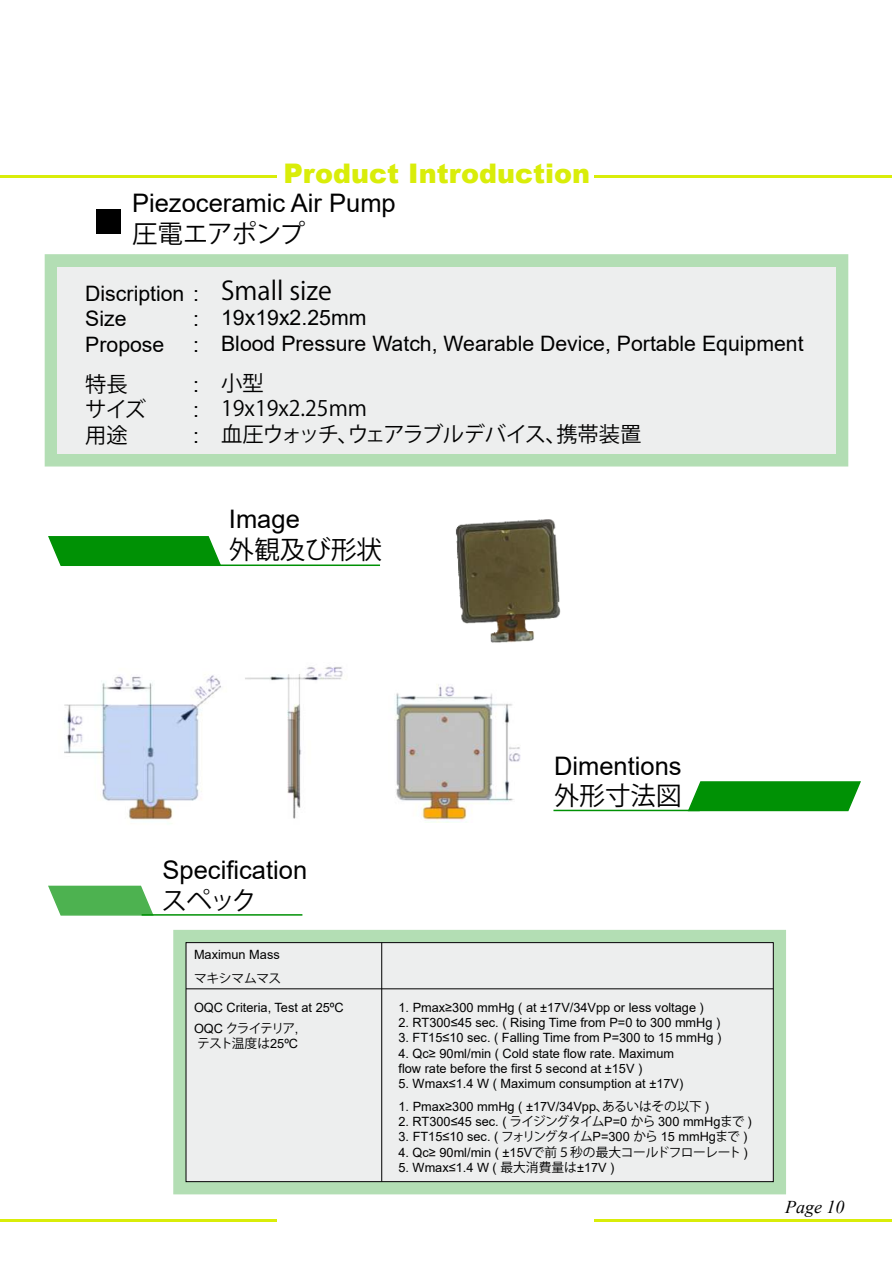
<style>
.page{position:relative;width:893px;height:1263px;background:#fff}
.page>*{position:absolute;margin:0;border:0;box-sizing:border-box;transform-origin:0 0}
.t1{font:900 27px "Arial";color:#d9ed09}
.t2{font:25.5px "Arial";color:#000}
.t3{font:25.5px "Koz Go Pr 6 N";color:#000}
.t4{font:25.5px "Koz Go Pr 6 N";letter-spacing:-.045em;color:#000}
.t5{font:21.3px/25.5px "Arial";color:#000}
.t6{font:21.3px/25.5px "Koz Go Pr 6 N";color:#000}
.t7{font:italic 18px "Times New Roman";color:#000}
.t8{font:12.75px/15.3px "Arial";color:#000}
.t9{font:12.75px/15.3px "Koz Go Pr 6 N";letter-spacing:-.085em;color:#000}
.t10{font:12.75px "Koz Go Pr 6 N";letter-spacing:-.02em;color:#000}
.s1{font-family:"Arial"}
.s2{font-family:"Koz Go Pr 6 N"}
</style>
<div class="page">
<div style="left:173px;top:930px;width:613px;height:264px;background:#b3deb4"></div>
<div style="left:45px;top:254px;width:803px;height:212px;background:#b3deb4"></div>
<div style="left:186px;top:943px;width:587px;height:238px;background:#edeeee"></div>
<div style="left:57px;top:267px;width:778px;height:187px;background:#edeeee"></div>
<div style="left:96px;top:209px;width:24px;height:24px;background:#000"></div>
<hr style="left:595px;top:1219px;width:297px;height:3px;background:#d9ed09">
<hr style="left:1px;top:1219px;width:276px;height:3px;background:#d9ed09">
<hr style="left:595px;top:176px;width:297px;height:2px;background:#d9ed09">
<hr style="left:1px;top:176px;width:276px;height:2px;background:#d9ed09">
<hr style="left:209px;top:564px;width:171px;height:2px;background:#009105">
<svg style="left:48px;top:536px;width:174px;height:30px;background:#139918"></svg>
<hr style="left:553px;top:810px;width:147px;height:1px;background:#009105">
<svg style="left:687px;top:781px;width:174px;height:31px;background:#1b9c1f"></svg>
<div style="left:186px;top:942px;width:587px;height:240px;border:1px solid #000"></div>
<hr style="left:186px;top:988px;width:587px;height:1px;background:#000">
<hr style="left:381px;top:943px;width:1px;height:239px;background:#000">
<img style="left:456px;top:519px;width:105px;height:124px">
<img style="left:64px;top:667px;width:279px;height:157px">
<img style="left:395px;top:685px;width:126px;height:137px">
<hr style="left:142px;top:914px;width:160px;height:2px;background:#009105">
<svg style="left:48px;top:886px;width:106px;height:30px;background:#64bb66"></svg>
<h1 class="t1" style="left:283px;top:164px;width:308px">Product Introduction</h1>
<h2 class="t2" style="left:132px;top:193px;width:265px">Piezoceramic Air Pump</h2>
<h2 class="t4" style="left:132px;top:219px;width:174px">圧電エアポンプ</h2>
<h2 class="t3" style="left:221px;top:276px;width:112px">Small size</h2>
<h3 class="t5" style="left:221px;top:307px;width:584px">19x19x2.25mm<br>Blood Pressure Watch, Wearable Device, Portable Equipment</h3>
<h3 class="t5" style="left:85px;top:282px;width:115px">Discription :<br>Size</h3>
<h3 class="t5" style="left:193px;top:308px;width:7px">:</h3>
<h3 class="t5" style="left:85px;top:333px;width:81px">Propose</h3>
<h3 class="t5" style="left:193px;top:333px;width:7px">:</h3>
<h3 class="t6" style="left:85px;top:371px;width:44px">特長</h3>
<h3 class="t5" style="left:193px;top:373px;width:7px">:</h3>
<h3 class="t6" style="left:85px;top:397px;width:62px">サイズ</h3>
<h3 class="t5" style="left:193px;top:399px;width:7px">:</h3>
<h3 class="t6" style="left:85px;top:422px;width:44px">用途</h3>
<h3 class="t5" style="left:193px;top:424px;width:7px">:</h3>
<h3 class="t6" style="left:221px;top:371px;width:422px">小型<br>19x19x2.25mm<br>血圧ウォッチ、ウェアラブルデバイス、携帯装置</h3>
<h2 class="t2" style="left:229px;top:509px;width:72px">Image</h2>
<h2 class="t3" style="left:229px;top:535px;width:155px">外観及び形状</h2>
<h2 class="t2" style="left:554px;top:756px;width:129px">Dimentions</h2>
<h2 class="t3" style="left:554px;top:782px;width:129px">外形寸法図</h2>
<h2 class="t2" style="left:163px;top:852px;width:146px">Specification</h2>
<h2 class="t3" style="left:162px;top:886px;width:97px">スペック</h2>
<p class="t8" style="left:194px;top:947px;width:87px">Maximun Mass</p>
<p class="t10" style="left:194px;top:971px;width:89px">マキシマムマス</p>
<p class="t8" style="left:194px;top:1001px;width:151px">OQC Criteria, Test at 25ºC</p>
<p class="t9" style="left:194px;top:1020px;width:106px"><span class="s1">OQC</span> クライテリア<span class="s1">,</span>テスト温度は<span class="s1">25ºC</span></p>
<p class="t8" style="left:398px;top:1001px;width:307px">1. Pmax≥300 mmHg ( at ±17V/34Vpp or less voltage )</p>
<p class="t8" style="left:398px;top:1015px;width:323px">2. RT300≤45 sec. ( Rising Time from P=0 to 300 mmHg )</p>
<p class="t8" style="left:398px;top:1030px;width:324px">3. FT15≤10 sec. ( Falling Time from P=300 to 15 mmHg )</p>
<p class="t8" style="left:398px;top:1045px;width:277px">4. Qc≥ 90ml/min ( Cold state flow rate. Maximum flow rate before the first 5 second at ±15V )</p>
<p class="t8" style="left:398px;top:1076px;width:286px">5. Wmax≤1.4 W ( Maximum consumption at ±17V)</p>
<p class="t8" style="left:398px;top:1100px;width:312px">1. Pmax≥300 mmHg ( ±17V/34Vpp<span class="s2">、あるいはその以下</span> )</p>
<p class="t8" style="left:398px;top:1114px;width:355px">2. RT300≤45 sec. ( <span class="s2">ライジングタイム</span>P=0 <span class="s2">から</span> 300 mmHg<span class="s2">まで</span> )</p>
<p class="t8" style="left:398px;top:1129px;width:350px">3. FT15≤10 sec. ( <span class="s2">フォリングタイム</span>P=300 <span class="s2">から</span> 15 mmHg<span class="s2">まで</span> )</p>
<p class="t8" style="left:398px;top:1144px;width:351px">4. Qc≥ 90ml/min ( ±15V<span class="s2">で前５秒の最大コールドフローレート</span> )</p>
<p class="t8" style="left:398px;top:1159px;width:218px">5. Wmax≤1.4 W ( <span class="s2">最大消費量は</span>±17V )</p>
<h3 class="t7" style="left:785px;top:1200px;width:61px">Page 10</h3>
</div>
